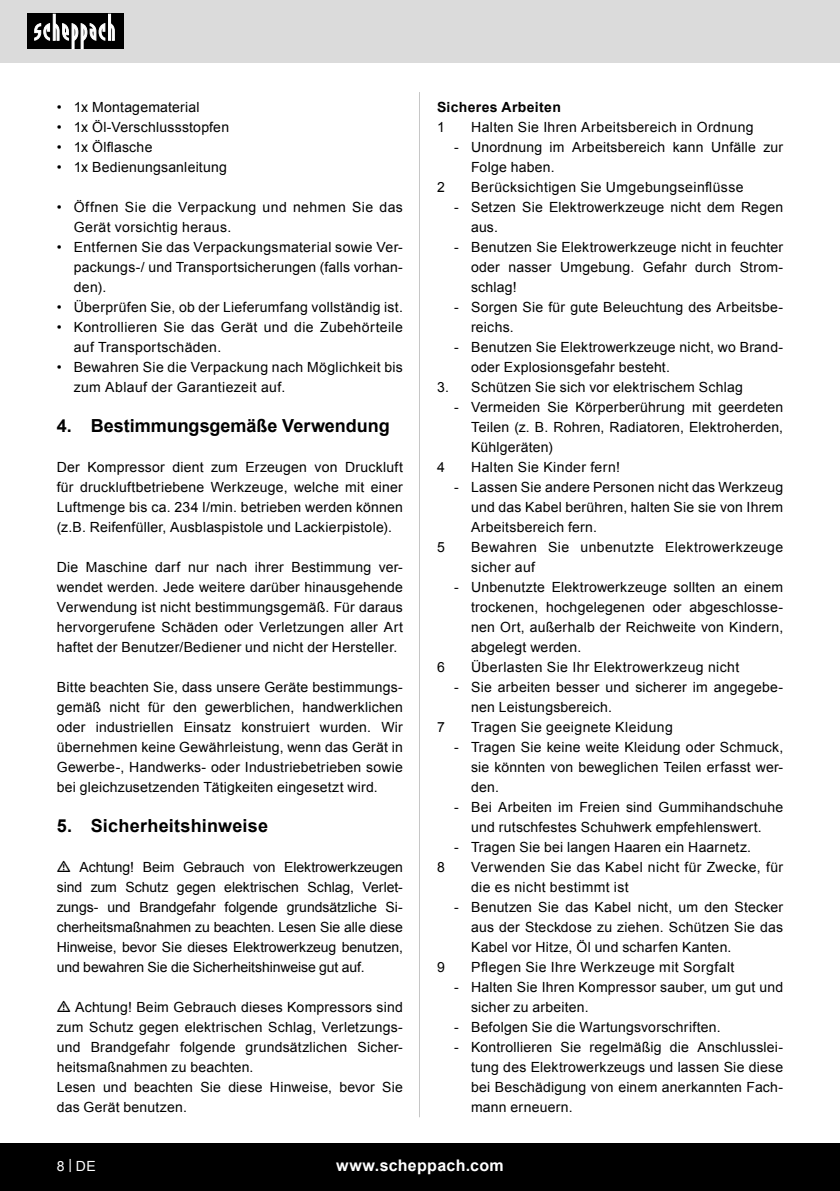
<style>
.page{position:relative;width:840px;height:1191px;background:#fff}
.page>*{position:absolute;margin:0;border:0;box-sizing:border-box;transform-origin:0 0}
.t1{font:700 18px "Arial";color:#000}
.t2{font:700 16px "Arial";letter-spacing:.02em;color:#fff}
.t3{font:14px/20px "Arial";letter-spacing:.015em;color:#000;text-align:justify}
.t4{font:700 14px "Arial";letter-spacing:.025em;color:#000}
.t5{font:14px "Arial";color:#fff}
</style>
<div class="page">
<div style="left:0;top:0;width:839px;height:63px;background:#dbdbdb"></div>
<div style="left:0;top:1143px;width:839px;height:48px;background:#000"></div>
<div style="left:27px;top:14px;width:96px;height:35px;background:#000"></div>
<svg style="left:34px;top:14px;width:81px;height:35px"></svg>
<hr style="left:419px;top:92px;width:1px;height:1025px;background:#c7c7c7">
<p class="t3" style="left:57px;top:97px;width:144px">• 1x Montagematerial</p>
<p class="t3" style="left:57px;top:117px;width:174px">• 1x Öl-Verschlussstopfen</p>
<p class="t3" style="left:57px;top:137px;width:97px">• 1x Ölflasche</p>
<p class="t3" style="left:57px;top:157px;width:171px">• 1x Bedienungsanleitung</p>
<p class="t3" style="left:74px;top:197px;width:330px;text-indent:-17px">• Öffnen Sie die Verpackung und nehmen Sie das<br>Gerät vorsichtig heraus.</p>
<p class="t3" style="left:74px;top:237px;width:330px;text-indent:-17px">• Entfernen Sie das Verpackungsmaterial sowie Ver&shy;packungs-/ und Transportsicherungen (falls vorhan&shy;den).</p>
<p class="t3" style="left:57px;top:297px;width:347px">• Überprüfen Sie, ob der Lieferumfang vollständig ist.</p>
<p class="t3" style="left:74px;top:317px;width:330px;text-indent:-17px">• Kontrollieren Sie das Gerät und die Zubehörteile auf Transportschäden.</p>
<p class="t3" style="left:74px;top:357px;width:330px;text-indent:-17px">• Bewahren Sie die Verpackung nach Möglichkeit bis zum Ablauf der Garantiezeit auf.</p>
<p class="t1" style="left:57px;top:414px;width:334px">4. Bestimmungsgemäße Verwendung</p>
<p class="t3" style="left:57px;top:457px;width:347px">Der Kompressor dient zum Erzeugen von Druckluft für druckluftbetriebene Werkzeuge, welche mit einer Luftmenge bis ca. 234 l/min. betrieben werden können (z.B. Reifenfüller, Ausblaspistole und Lackierpistole).</p>
<p class="t3" style="left:57px;top:557px;width:347px">Die Maschine darf nur nach ihrer Bestimmung ver&shy;wendet werden. Jede weitere darüber hinausgehende Verwendung ist nicht bestimmungsgemäß. Für daraus hervorgerufene Schäden oder Verletzungen aller Art haftet der Benutzer/Bediener und nicht der Hersteller.</p>
<p class="t3" style="left:57px;top:677px;width:347px">Bitte beachten Sie, dass unsere Geräte bestimmungs&shy;gemäß nicht für den gewerblichen, handwerklichen oder industriellen Einsatz konstruiert wurden. Wir übernehmen keine Gewährleistung, wenn das Gerät in Gewerbe-, Handwerks- oder Industriebetrieben sowie bei gleichzusetzenden Tätigkeiten eingesetzt wird.</p>
<p class="t1" style="left:57px;top:814px;width:213px">5. Sicherheitshinweise</p>
<p class="t3" style="left:57px;top:857px;width:347px;text-indent:23px">Achtung! Beim Gebrauch von Elektrowerkzeugen sind zum Schutz gegen elektrischen Schlag, Verlet&shy;zungs- und Brandgefahr folgende grundsätzliche Si&shy;cherheitsmaßnahmen zu beachten. Lesen Sie alle diese Hinweise, bevor Sie dieses Elektrowerkzeug benutzen, und bewahren Sie die Sicherheitshinweise gut auf.</p>
<p class="t3" style="left:57px;top:997px;width:347px;text-indent:18px">Achtung! Beim Gebrauch dieses Kompressors sind zum Schutz gegen elektrischen Schlag, Verletzungs&shy;und Brandgefahr folgende grundsätzlichen Sicher&shy;heitsmaßnahmen zu beachten.</p>
<p class="t3" style="left:57px;top:1077px;width:347px">Lesen und beachten Sie diese Hinweise, bevor Sie das Gerät benutzen.</p>
<p class="t4" style="left:437px;top:98px;width:125px">Sicheres Arbeiten</p>
<p class="t3" style="left:437px;top:117px;width:9px">1</p>
<p class="t3" style="left:471px;top:117px;width:284px">Halten Sie Ihren Arbeitsbereich in Ordnung</p>
<p class="t3" style="left:471px;top:137px;width:313px;text-indent:-17px">- Unordnung im Arbeitsbereich kann Unfälle zur<br>Folge haben.</p>
<p class="t3" style="left:437px;top:177px;width:9px">2</p>
<p class="t3" style="left:471px;top:177px;width:274px">Berücksichtigen Sie Umgebungseinflüsse</p>
<p class="t3" style="left:471px;top:197px;width:313px;text-indent:-17px">- Setzen Sie Elektrowerkzeuge nicht dem Regen aus.</p>
<p class="t3" style="left:471px;top:237px;width:313px;text-indent:-17px">- Benutzen Sie Elektrowerkzeuge nicht in feuchter oder nasser Umgebung. Gefahr durch Strom&shy;schlag!</p>
<p class="t3" style="left:471px;top:297px;width:313px;text-indent:-17px">- Sorgen Sie für gute Beleuchtung des Arbeitsbe&shy;reichs.</p>
<p class="t3" style="left:471px;top:337px;width:313px;text-indent:-17px">- Benutzen Sie Elektrowerkzeuge nicht, wo Brand&shy;oder Explosionsgefahr besteht.</p>
<p class="t3" style="left:437px;top:377px;width:307px">3. Schützen Sie sich vor elektrischem Schlag</p>
<p class="t3" style="left:471px;top:397px;width:313px;text-indent:-17px">- Vermeiden Sie Körperberührung mit geerdeten Teilen (z. B. Rohren, Radiatoren, Elektroherden, Kühlgeräten)</p>
<p class="t3" style="left:437px;top:457px;width:9px">4</p>
<p class="t3" style="left:471px;top:457px;width:150px">Halten Sie Kinder fern!</p>
<p class="t3" style="left:471px;top:477px;width:313px;text-indent:-17px">- Lassen Sie andere Personen nicht das Werkzeug und das Kabel berühren, halten Sie sie von Ihrem Arbeitsbereich fern.</p>
<p class="t3" style="left:437px;top:537px;width:9px">5</p>
<p class="t3" style="left:471px;top:537px;width:313px">Bewahren Sie unbenutzte Elektrowerkzeuge sicher auf</p>
<p class="t3" style="left:471px;top:577px;width:313px;text-indent:-17px">- Unbenutzte Elektrowerkzeuge sollten an einem trockenen, hochgelegenen oder abgeschlosse&shy;nen Ort, außerhalb der Reichweite von Kindern, abgelegt werden.</p>
<p class="t3" style="left:437px;top:657px;width:9px">6</p>
<p class="t3" style="left:471px;top:657px;width:269px">Überlasten Sie Ihr Elektrowerkzeug nicht</p>
<p class="t3" style="left:471px;top:677px;width:313px;text-indent:-17px">- Sie arbeiten besser und sicherer im angegebe&shy;nen Leistungsbereich.</p>
<p class="t3" style="left:437px;top:717px;width:9px">7</p>
<p class="t3" style="left:471px;top:717px;width:203px">Tragen Sie geeignete Kleidung</p>
<p class="t3" style="left:471px;top:737px;width:313px;text-indent:-17px">- Tragen Sie keine weite Kleidung oder Schmuck, sie könnten von beweglichen Teilen erfasst wer&shy;den.</p>
<p class="t3" style="left:454px;top:797px;width:330px;text-align:center">- Bei Arbeiten im Freien sind Gummihandschuhe und rutschfestes Schuhwerk empfehlenswert.</p>
<p class="t3" style="left:454px;top:837px;width:298px">- Tragen Sie bei langen Haaren ein Haarnetz.</p>
<p class="t3" style="left:437px;top:857px;width:9px">8</p>
<p class="t3" style="left:471px;top:857px;width:313px">Verwenden Sie das Kabel nicht für Zwecke, für die es nicht bestimmt ist</p>
<p class="t3" style="left:471px;top:897px;width:313px;text-indent:-17px">- Benutzen Sie das Kabel nicht, um den Stecker aus der Steckdose zu ziehen. Schützen Sie das Kabel vor Hitze, Öl und scharfen Kanten.</p>
<p class="t3" style="left:437px;top:957px;width:9px">9</p>
<p class="t3" style="left:471px;top:957px;width:265px">Pflegen Sie Ihre Werkzeuge mit Sorgfalt</p>
<p class="t3" style="left:471px;top:977px;width:313px;text-indent:-17px">- Halten Sie Ihren Kompressor sauber, um gut und sicher zu arbeiten.</p>
<p class="t3" style="left:454px;top:1017px;width:268px">- Befolgen Sie die Wartungsvorschriften.</p>
<p class="t3" style="left:471px;top:1037px;width:313px;text-indent:-17px">- Kontrollieren Sie regelmäßig die Anschlusslei&shy;tung des Elektrowerkzeugs und lassen Sie diese bei Beschädigung von einem anerkannten Fach&shy;mann erneuern.</p>
<p class="t5" style="left:57px;top:1156px;width:40px">8 | DE</p>
<p class="t2" style="left:336px;top:1154px;width:169px">www.scheppach.com</p>
</div>
